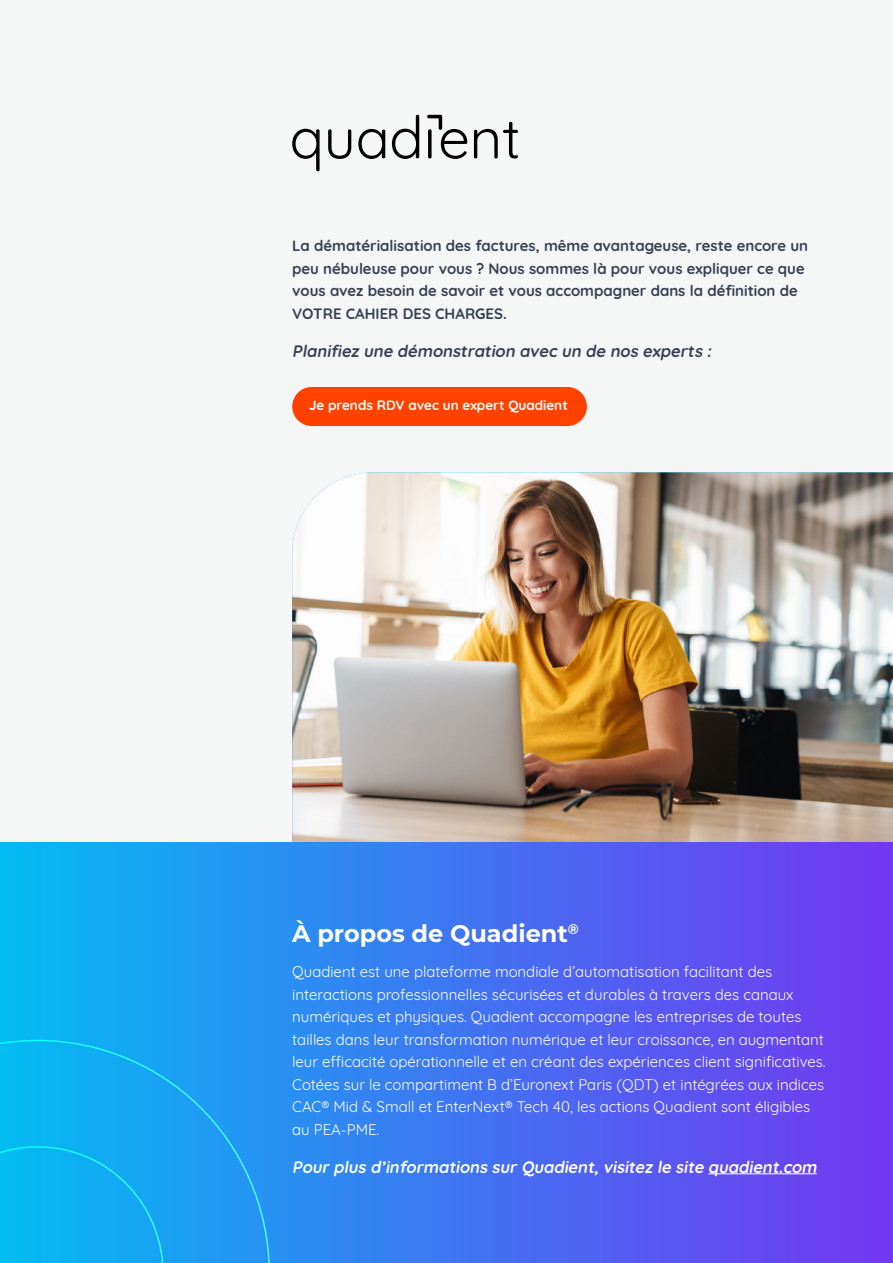
<style>
.page{position:relative;width:893px;height:1263px;background:#f5f6f6}
.page>*{position:absolute;margin:0;border:0;box-sizing:border-box;transform-origin:0 0}
.t1{font:700 24px "Montserrat";color:#fff}
.t2{font:italic 700 16.5px "Quicksand";color:#fff}
.t3{font:italic 700 16.5px "Quicksand";color:#374151}
.t4{font:15px/22.5px "Quicksand";color:#fff}
.t5{font:700 15px/22.5px "Quicksand";color:#374151}
.t6{font:700 13.5px "Quicksand";color:#fff}
</style>
<div class="page">
<div style="left:0;top:842px;width:893px;height:421px;background:linear-gradient(to right,#04baf2,#7536f0)"></div>
<svg style="left:0;top:1006px;width:302px;height:257px;background:#17a5f2"></svg>
<hr style="left:708px;top:1173px;width:109px;height:1px;background:#fff">
<div style="left:292px;top:387px;width:295px;height:39px;background:#ff4200;border-radius:20px"></div>
<svg style="left:292px;top:129px;width:28px;height:42px"></svg>
<svg style="left:328px;top:129px;width:23px;height:30px"></svg>
<svg style="left:358px;top:129px;width:27px;height:30px"></svg>
<svg style="left:392px;top:115px;width:27px;height:44px"></svg>
<svg style="left:427px;top:115px;width:40px;height:44px"></svg>
<svg style="left:474px;top:122px;width:44px;height:36px"></svg>
<img style="left:292px;top:472px;width:601px;height:370px">
<p class="t5" style="left:292px;top:233px;width:517px">La dématérialisation des factures, même avantageuse, reste encore un peu nébuleuse pour vous ? Nous sommes là pour vous expliquer ce que vous avez besoin de savoir et vous accompagner dans la définition de VOTRE CAHIER DES CHARGES.</p>
<p class="t3" style="left:292px;top:337px;width:425px">Planifiez une démonstration avec un de nos experts :</p>
<p class="t6" style="left:309px;top:394px;width:260px">Je prends RDV avec un expert Quadient</p>
<h1 class="t1" style="left:292px;top:916px;width:288px">À propos de Quadient<sup>®</sup></h1>
<p class="t4" style="left:292px;top:959px;width:535px">Quadient est une plateforme mondiale d’automatisation facilitant des interactions professionnelles sécurisées et durables à travers des canaux numériques et physiques. Quadient accompagne les entreprises de toutes tailles dans leur transformation numérique et leur croissance, en augmentant leur efficacité opérationnelle et en créant des expériences client significatives.<br>Cotées sur le compartiment B d’Euronext Paris (QDT) et intégrées aux indices CAC® Mid &amp; Small et EnterNext® Tech 40, les actions Quadient sont éligibles au PEA-PME.</p>
<p class="t2" style="left:292px;top:1153px;width:530px">Pourplus d’informations surQuadient,visitez le site quadient.com</p>
</div>
